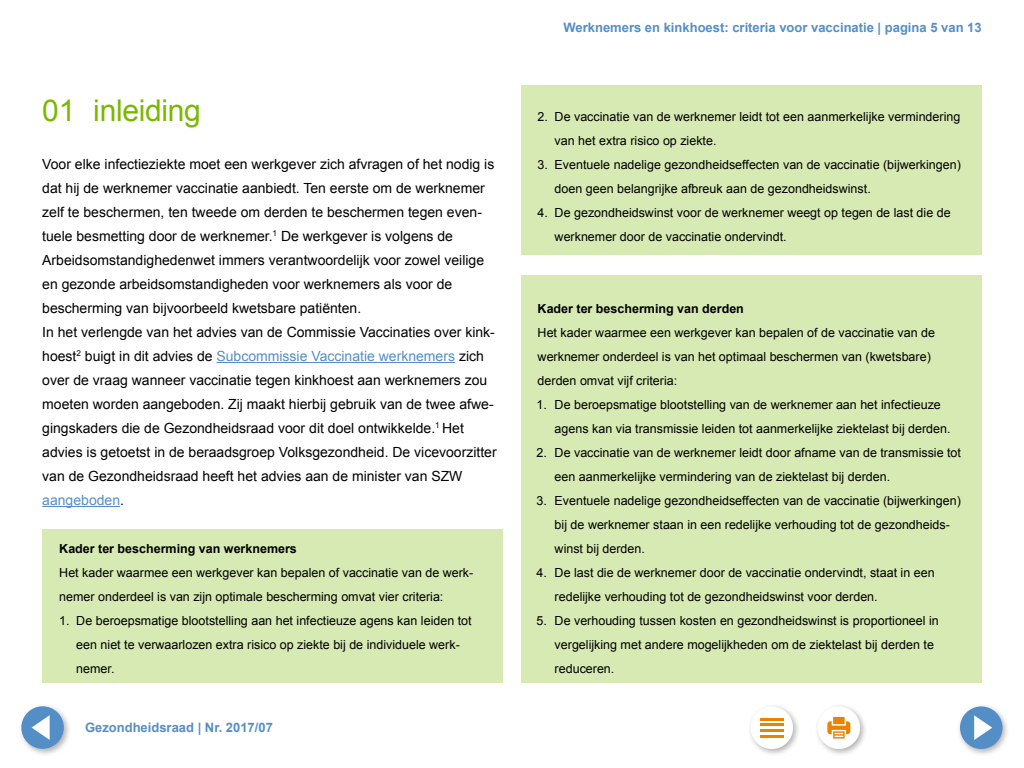
<style>
.page{position:relative;width:1024px;height:768px;background:#fff}
.page>*{position:absolute;margin:0;border:0;box-sizing:border-box;transform-origin:0 0}
.t1{font:30px "Arial";letter-spacing:-.01em;color:#7ab800}
.t2{font:14px/24px "Arial";color:#000}
.t3{font:700 13px "Arial";color:#548ec6}
.t4{font:12.5px/24px "Arial";color:#000}
.t5{font:700 12.5px "Arial";color:#000}
.s1{color:#548ec6}
</style>
<div class="page">
<div style="left:521px;top:276px;width:461px;height:407px;background:#d7eab3"></div>
<div style="left:521px;top:86px;width:461px;height:169px;background:#d7eab3"></div>
<div style="left:43px;top:530px;width:460px;height:153px;background:#d7eab3"></div>
<hr style="left:217px;top:362px;width:238px;height:1px;background:#548ec6">
<hr style="left:42px;top:506px;width:78px;height:1px;background:#548ec6">
<div style="left:814px;top:703px;width:53px;height:53px;background:#000;opacity:.3"></div>
<div style="left:818px;top:707px;width:42px;height:42px;background:#fff;border-radius:50%"></div>
<svg style="left:827px;top:717px;width:23px;height:22px"></svg>
<div style="left:747px;top:703px;width:53px;height:53px;background:#000;opacity:.3"></div>
<div style="left:751px;top:707px;width:42px;height:42px;background:#fff;border-radius:50%"></div>
<hr style="left:760px;top:718px;width:24px;height:2px;background:#e98300">
<hr style="left:760px;top:724px;width:24px;height:2px;background:#e98300">
<hr style="left:760px;top:730px;width:24px;height:2px;background:#e98300">
<hr style="left:760px;top:735px;width:24px;height:2px;background:#e98300">
<div style="left:18px;top:703px;width:53px;height:53px;background:#000;opacity:.3"></div>
<div style="left:21px;top:706px;width:43px;height:43px;background:#548ec6;border-radius:50%"></div>
<svg style="left:32px;top:715px;width:18px;height:25px"></svg>
<div style="left:957px;top:703px;width:53px;height:53px;background:#000;opacity:.3"></div>
<div style="left:960px;top:706px;width:43px;height:43px;background:#548ec6;border-radius:50%"></div>
<svg style="left:974px;top:715px;width:18px;height:25px"></svg>
<h1 class="t1" style="left:42px;top:91px;width:160px">01 inleiding</h1>
<p class="t2" style="left:42px;top:152px;width:456px">Voor elke infectieziekte moet een werkgever zich afvragen of het nodig is dat hij de werknemer vaccinatie aanbiedt. Ten eerste om de werknemer zelf te beschermen, ten tweede om derden te beschermen tegen even&shy;tuele besmetting door de werknemer.<sup>1</sup> De werkgever is volgens de Arbeidsomstandighedenwet immers verantwoordelijk voor zowel veilige en gezonde arbeidsomstandigheden voor werknemers als voor de bescherming van bijvoorbeeld kwetsbare patiënten.<br>In het verlengde van het advies van de Commissie Vaccinaties over kink&shy;hoest<sup>2</sup> buigt in dit advies de <span class="s1">Subcommissie Vaccinatie werknemers</span> zich over de vraag wanneer vaccinatie tegen kinkhoest aan werknemers zou moeten worden aangeboden. Zij maakt hierbij gebruik van de twee afwe&shy;gingskaders die de Gezondheidsraad voor dit doel ontwikkelde.<sup>1</sup> Het advies is getoetst in de beraadsgroep Volksgezondheid. De vicevoorzitter van de Gezondheidsraad heeft het advies aan de minister van SZW <span class="s1">aangeboden</span>.</p>
<p class="t5" style="left:59px;top:540px;width:239px">Kader ter bescherming van werknemers</p>
<p class="t4" style="left:59px;top:561px;width:416px">Het kader waarmee een werkgever kan bepalen of vaccinatie van de werk&shy;nemer onderdeel is van zijn optimale bescherming omvat vier criteria:</p>
<p class="t4" style="left:76px;top:609px;width:397px;text-indent:-17px">1. De beroepsmatige blootstelling aan het infectieuze agens kan leiden tot een niet te verwaarlozen extra risico op ziekte bij de individuele werk&shy;nemer.</p>
<p class="t3" style="left:85px;top:719px;width:189px">Gezondheidsraad | Nr. 2017/07</p>
<p class="t3" style="left:564px;top:19px;width:420px">Werknemers en kinkhoest: criteria voor vaccinatie | pagina 5 van 13</p>
<p class="t4" style="left:555px;top:105px;width:407px;text-indent:-17px">2. De vaccinatie van de werknemer leidt tot een aanmerkelijke vermindering van het extra risico op ziekte.</p>
<p class="t4" style="left:555px;top:153px;width:408px;text-indent:-17px">3. Eventuele nadelige gezondheidseffecten van de vaccinatie (bijwerkingen) doen geen belangrijke afbreuk aan de gezondheidswinst.</p>
<p class="t4" style="left:555px;top:201px;width:398px;text-indent:-17px">4. De gezondheidswinst voor de werknemer weegt op tegen de last die de werknemer door de vaccinatie ondervindt.</p>
<p class="t5" style="left:538px;top:300px;width:208px">Kader ter bescherming van derden</p>
<p class="t4" style="left:538px;top:321px;width:399px">Het kader waarmee een werkgever kan bepalen of de vaccinatie van de werknemer onderdeel is van het optimaal beschermen van (kwetsbare) derden omvat vijf criteria:</p>
<p class="t4" style="left:555px;top:393px;width:397px;text-indent:-18px">1. De beroepsmatige blootstelling van de werknemer aan het infectieuze agens kan via transmissie leiden tot aanmerkelijke ziektelast bij derden.</p>
<p class="t4" style="left:555px;top:441px;width:408px;text-indent:-18px">2. De vaccinatie van de werknemer leidt door afname van de transmissie tot een aanmerkelijke vermindering van de ziektelast bij derden.</p>
<p class="t4" style="left:555px;top:489px;width:408px;text-indent:-18px">3. Eventuele nadelige gezondheidseffecten van de vaccinatie (bijwerkingen) bij de werknemer staan in een redelijke verhouding tot de gezondheids&shy;winst bij derden.</p>
<p class="t4" style="left:555px;top:561px;width:382px;text-indent:-18px">4. De last die de werknemer door de vaccinatie ondervindt, staat in een redelijke verhouding tot de gezondheidswinst voor derden.</p>
<p class="t4" style="left:555px;top:609px;width:386px;text-indent:-18px">5. De verhouding tussen kosten en gezondheidswinst is proportioneel in vergelijking met andere mogelijkheden om de ziektelast bij derden te reduceren.</p>
</div>
